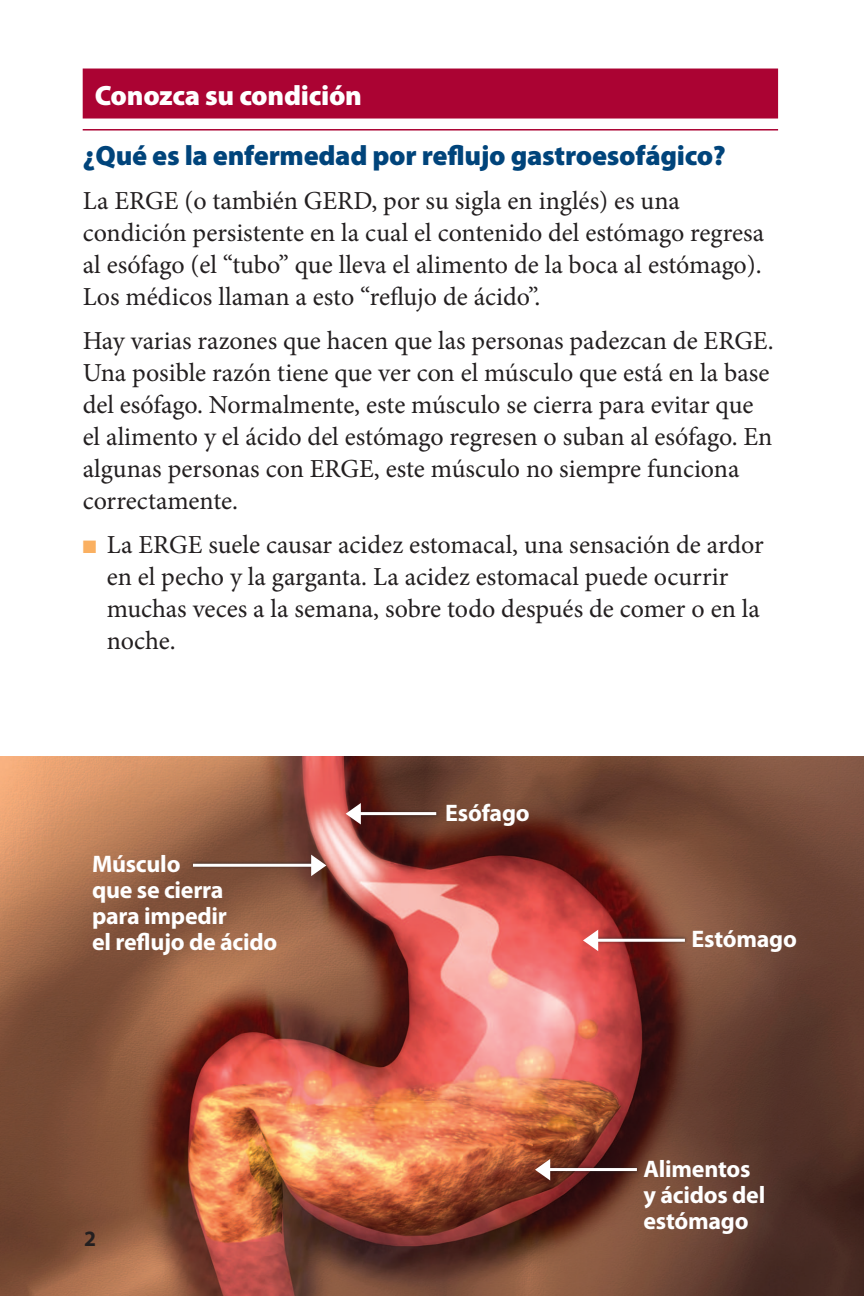
<style>
.page{position:relative;width:864px;height:1296px;background:#fff}
.page>*{position:absolute;margin:0;border:0;box-sizing:border-box;transform-origin:0 0}
.Subhead_1{font:900 28px "Myriad Pro";letter-spacing:-.01em;color:#00447b}
.chapter_Head{font:900 28px "Myriad Pro";letter-spacing:-.01em;color:#fff}
.body_text_large{font:26px/32px "Minion Pro";color:#231f20}
.sub_head_sans_serif{font:700 24px/26px "Myriad Pro";letter-spacing:-.01em;color:#fff}
.table_bullets_conden{font:700 22px "Myriad Pro";color:#231f20}
.s1{color:#fab061}
</style>
<div class="page">
<div style="left:83px;top:69px;width:695px;height:50px;background:#ab0333"></div>
<hr style="left:83px;top:129px;width:695px;height:2px;background:#ab0333">
<img style="left:0;top:756px;width:864px;height:540px">
<div style="left:190px;top:860px;width:131px;height:10px;background:#231f20;opacity:.75"></div>
<hr style="left:193px;top:864px;width:125px;height:3px;background:#fff">
<div style="left:590px;top:935px;width:98px;height:10px;background:#231f20;opacity:.75"></div>
<hr style="left:593px;top:939px;width:92px;height:3px;background:#fff">
<div style="left:353px;top:809px;width:87px;height:9px;background:#231f20;opacity:.75"></div>
<hr style="left:356px;top:812px;width:80px;height:3px;background:#fff">
<div style="left:542px;top:1165px;width:98px;height:9px;background:#231f20;opacity:.75"></div>
<hr style="left:545px;top:1168px;width:92px;height:3px;background:#fff">
<svg style="left:311px;top:855px;width:15px;height:21px"></svg>
<svg style="left:583px;top:930px;width:15px;height:21px"></svg>
<svg style="left:346px;top:803px;width:15px;height:22px"></svg>
<svg style="left:535px;top:1159px;width:15px;height:21px"></svg>
<p class="chapter_Head" style="left:95px;top:76px;width:269px">Conozca su condición</p>
<p class="Subhead_1" style="left:83px;top:136px;width:645px">¿Qué es la enfermedad por reflujo gastroesofágico?</p>
<p class="body_text_large" style="left:83px;top:184px;width:683px">La ERGE (o también GERD, por su sigla en inglés) es una condición persistente en la cual el contenido del estómago regresa al esófago (el “tubo” que lleva el alimento de la boca al estómago).<br>Los médicos llaman a esto “reflujo de ácido”.</p>
<p class="body_text_large" style="left:83px;top:324px;width:692px">Hay varias razones que hacen que las personas padezcan de ERGE.<br>Una posible razón tiene que ver con el músculo que está en la base del esófago. Normalmente, este músculo se cierra para evitar que el alimento y el ácido del estómago regresen o suban al esófago. En algunas personas con ERGE, este músculo no siempre funciona correctamente.</p>
<p class="body_text_large" style="left:107px;top:528px;width:659px;text-indent:-24px"><span class="s1">■</span> La ERGE suele causar acidez estomacal, una sensación de ardor en el pecho y la garganta. La acidez estomacal puede ocurrir muchas veces a la semana, sobre todo después de comer o en la noche.</p>
<p class="sub_head_sans_serif" style="left:92px;top:850px;width:187px">Músculo<br>que se cierra<br>para impedir<br>el reflujo de ácido</p>
<p class="table_bullets_conden" style="left:84px;top:1224px;width:13px">2</p>
<p class="sub_head_sans_serif" style="left:445px;top:799px;width:86px">Esófago</p>
<p class="sub_head_sans_serif" style="left:692px;top:925px;width:107px">Estómago</p>
<p class="sub_head_sans_serif" style="left:644px;top:1155px;width:123px">Alimentos y ácidos del estómago</p>
</div>
